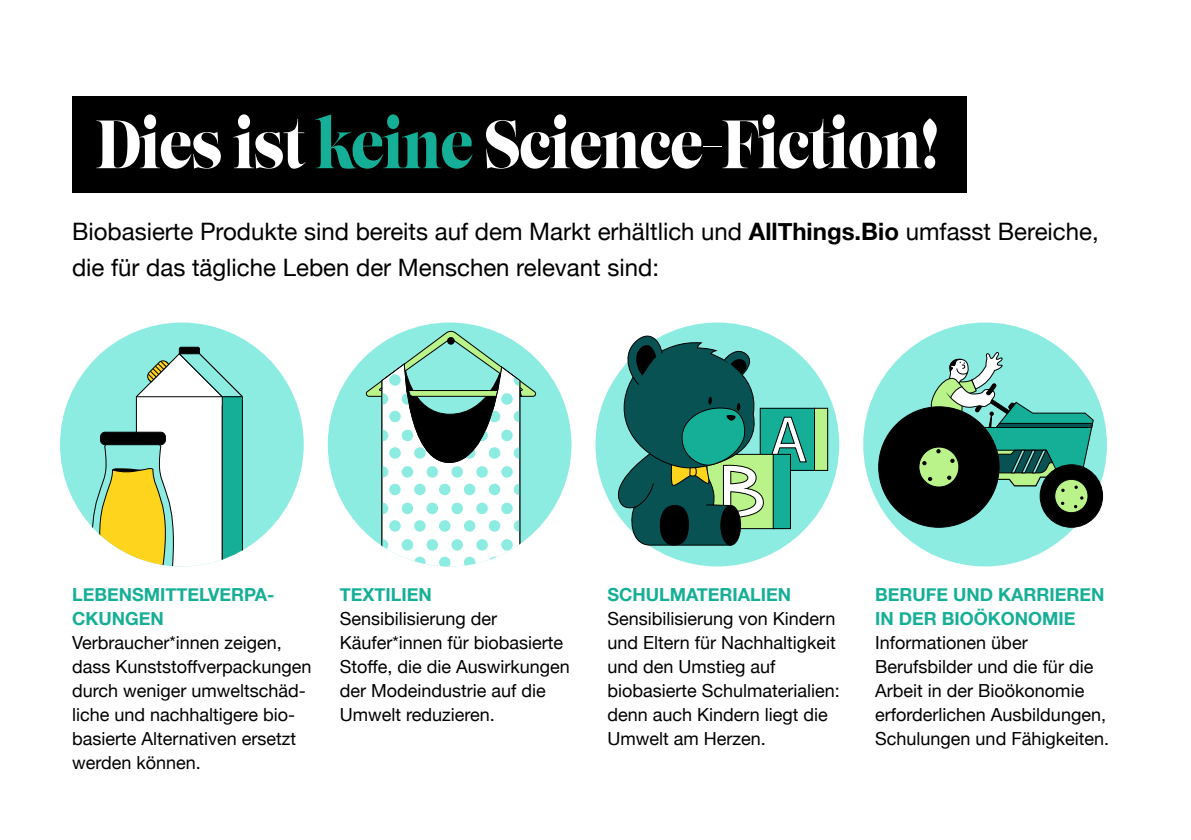
<style>
.page{position:relative;width:1191px;height:840px;background:#fff}
.page>*{position:absolute;margin:0;border:0;box-sizing:border-box;transform-origin:0 0}
.Titolo_capitolo{font:68px "Lust Slim";letter-spacing:-.02em;color:#fff}
.Big_text{font:24px/36px "Helvetica Neue";color:#000}
.Corpo_testo{font:18px/24px "Helvetica Neue";color:#000}
.s1{color:#15af97}
.s2{font-weight:700}
.s3{font-weight:700;color:#15af97}
</style>
<div class="page">
<div style="left:72px;top:96px;width:894px;height:96px;background:#000"></div>
<div style="left:60px;top:322px;width:244px;height:244px;background:#8cece1;border-radius:50%"></div>
<svg style="left:88px;top:346px;width:156px;height:220px"></svg>
<div style="left:328px;top:322px;width:243px;height:244px;background:#8cece1;border-radius:50%"></div>
<svg style="left:364px;top:329px;width:172px;height:237px"></svg>
<div style="left:595px;top:322px;width:244px;height:244px;background:#8cece1;border-radius:50%"></div>
<div style="left:760px;top:408px;width:54px;height:62px;background:#15af97"></div>
<div style="left:814px;top:408px;width:13px;height:62px;background:#baf38a"></div>
<div style="left:814px;top:407px;width:14px;height:63px;border:1px solid #000"></div>
<svg style="left:609px;top:327px;width:198px;height:218px"></svg>
<div style="left:863px;top:322px;width:244px;height:244px;background:#8cece1;border-radius:50%"></div>
<div style="left:878px;top:406px;width:121px;height:121px;background:#000;border-radius:50%"></div>
<svg style="left:919px;top:447px;width:40px;height:39px"></svg>
<div style="left:918px;top:446px;width:41px;height:41px;border:1px solid #000;border-radius:50%"></div>
<div style="left:1040px;top:464px;width:62px;height:63px;background:#000;border-radius:50%"></div>
<div style="left:1054px;top:479px;width:34px;height:33px;background:#baf38a;border-radius:50%"></div>
<div style="left:1054px;top:478px;width:34px;height:35px;border:1px solid #000;border-radius:50%"></div>
<svg style="left:922px;top:350px;width:172px;height:158px"></svg>
<p class="Titolo_capitolo" style="left:96px;top:103px;width:843px">Dies ist <span class="s1">keine</span> Science-Fiction!</p>
<p class="Big_text" style="left:72px;top:215px;width:1028px">Biobasierte Produkte sind bereits auf dem Markt erhältlich und <span class="s2">AllThings.Bio</span> umfasst Bereiche, die für das tägliche Leben der Menschen relevant sind:</p>
<p class="Corpo_testo" style="left:72px;top:583px;width:241px"><span class="s3">LEBENSMITTELVERPA-<br>CKUNGEN<br></span>Verbraucher*innen zeigen, dass Kunststoffverpackungen durch weniger umweltschäd&shy;liche und nachhaltigere bio&shy;basierte Alternativen ersetzt werden können.</p>
<p class="Corpo_testo" style="left:340px;top:583px;width:232px"><span class="s3">TEXTILIEN<br></span>Sensibilisierung der<br>Käufer*innen für biobasierte<br>Stoffe, die die Auswirkungen der Modeindustrie auf die<br>Umwelt reduzieren.</p>
<p class="Corpo_testo" style="left:607px;top:583px;width:234px"><span class="s3">SCHULMATERIALIEN<br></span>Sensibilisierung von Kindern und Eltern für Nachhaltigkeit und den Umstieg auf biobasierte Schulmaterialien: denn auch Kindern liegt die<br>Umwelt am Herzen.</p>
<p class="Corpo_testo" style="left:875px;top:583px;width:235px"><span class="s3">BERUFE UND KARRIEREN<br>IN DER BIOÖKONOMIE<br></span>Informationen über<br>Berufsbilder und die für die<br>Arbeit in der Bioökonomie erforderlichen Ausbildungen,<br>Schulungen und Fähigkeiten.</p>
</div>
